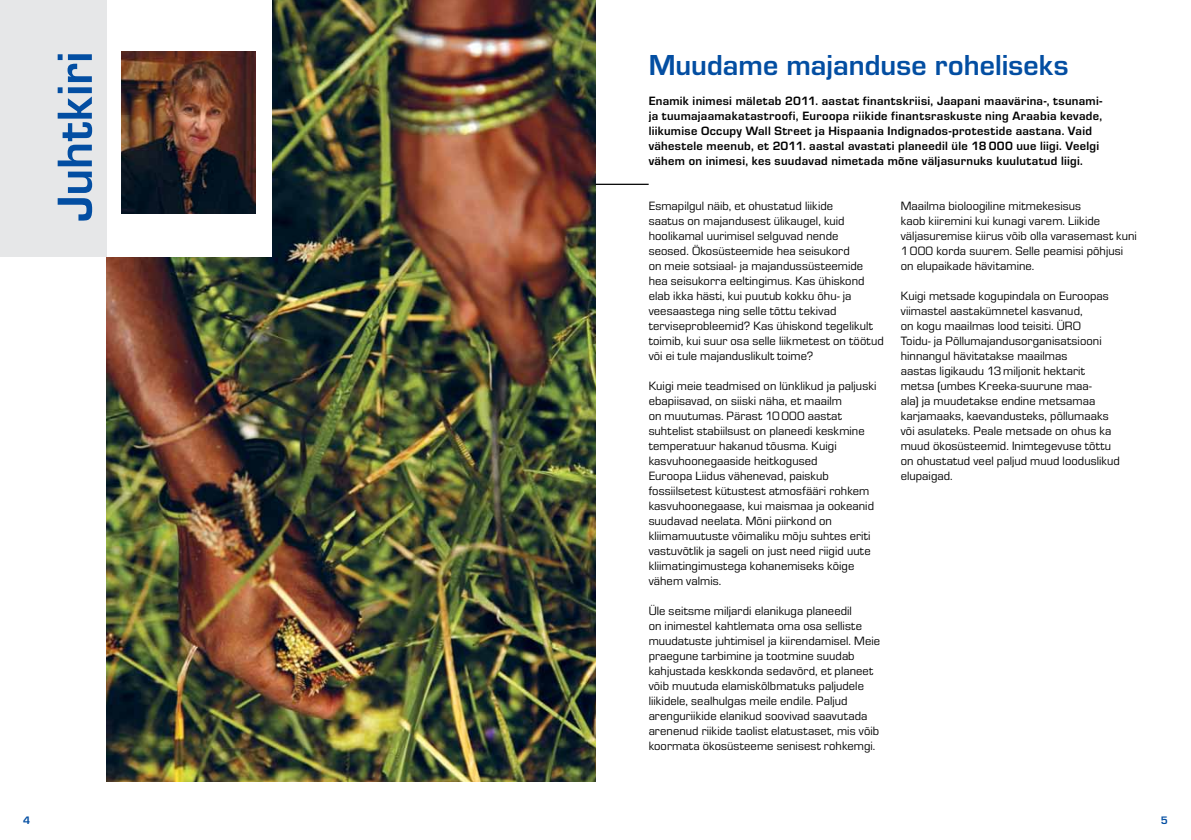
<style>
.page{position:relative;width:1191px;height:840px;background:#fff}
.page>*{position:absolute;margin:0;border:0;box-sizing:border-box;transform-origin:0 0}
.t1{font:700 51.25px "Eurostile OT";letter-spacing:.01em;color:#034ea2}
.t2{font:700 30px "Eurostile OT";letter-spacing:.005em;color:#034ea2}
.t3{font:12.5px/15px "Eurostile OT";letter-spacing:.005em;color:#000}
.t4{font:700 12.5px/15px "Eurostile OT";letter-spacing:.025em;color:#000}
.t5{font:700 11.25px "Eurostile OT";color:#034ea2}
</style>
<div class="page">
<img style="left:107px;top:0;width:488px;height:782px">
<div style="left:0;top:0;width:271px;height:257px;background:#fff"></div>
<img style="left:122px;top:51px;width:134px;height:162px">
<div style="left:0;top:0;width:107px;height:257px;background:#e6e7e8"></div>
<hr style="left:595px;top:184px;width:53px;height:1px;background:#000">
<h1 class="t1" style="left:47px;top:222px;width:172px;rotate:-90deg">Juhtkiri</h1>
<h2 class="t2" style="left:648px;top:48px;width:421px">Muudame majanduse roheliseks</h2>
<p class="t4" style="left:648px;top:94px;width:455px">Enamik inimesi mäletab 2011. aastat finantskriisi, Jaapani maavärina-, tsunami&shy;ja tuumajaamakatastroofi, Euroopa riikide finantsraskuste ning Araabia kevade, liikumise Occupy Wall Street ja Hispaania Indignados-protestide aastana. Vaid vähestele meenub, et 2011. aastal avastati planeedil üle 18 000 uue liigi. Veelgi vähem on inimesi, kes suudavad nimetada mõne väljasurnuks kuulutatud liigi.</p>
<p class="t3" style="left:648px;top:199px;width:236px">Esmapilgul näib, et ohustatud liikide<br>saatus on majandusest ülikaugel, kuid hoolikamal uurimisel selguvad nende<br>seosed. Ökosüsteemide hea seisukord<br>on meie sotsiaal- ja majandussüsteemide hea seisukorra eeltingimus. Kas ühiskond elab ikka hästi, kui puutub kokku õhu- ja veesaastega ning selle tõttu tekivad terviseprobleemid? Kas ühiskond tegelikult toimib, kui suur osa selle liikmetest on töötud või ei tule majanduslikult toime?</p>
<p class="t3" style="left:648px;top:379px;width:229px">Kuigi meie teadmised on lünklikud ja paljuski ebapiisavad, on siiski näha, et maailm<br>on muutumas. Pärast 10000 aastat suhtelist stabiilsust on planeedi keskmine temperatuur hakanud tõusma. Kuigi kasvuhoonegaaside heitkogused<br>Euroopa Liidus vähenevad, paiskub fossiilsetest kütustest atmosfääri rohkem kasvuhoonegaase, kui maismaa ja ookeanid suudavad neelata. Mõni piirkond on kliimamuutuste võimaliku mõju suhtes eriti vastuvõtlik ja sageli on just need riigid uute kliimatingimustega kohanemiseks kõige vähem valmis.</p>
<p class="t3" style="left:648px;top:604px;width:233px">Üle seitsme miljardi elanikuga planeedil<br>on inimestel kahtlemata oma osa selliste muudatuste juhtimisel ja kiirendamisel. Meie praegune tarbimine ja tootmine suudab kahjustada keskkonda sedavõrd, et planeet võib muutuda elamiskõlbmatuks paljudele liikidele, sealhulgas meile endile. Paljud arenguriikide elanikud soovivad saavutada arenenud riikide taolist elatustaset, mis võib koormata ökosüsteeme senisest rohkemgi.</p>
<p class="t3" style="left:900px;top:199px;width:238px">Maailma bioloogiline mitmekesisus<br>kaob kiiremini kui kunagi varem. Liikide väljasuremise kiirus võib olla varasemast kuni 1000 korda suurem. Selle peamisi põhjusi on elupaikade hävitamine.</p>
<p class="t3" style="left:900px;top:289px;width:220px">Kuigi metsade kogupindala on Euroopas viimastel aastakümnetel kasvanud,<br>on kogu maailmas lood teisiti. ÜRO<br>Toidu- ja Põllumajandusorganisatsiooni hinnangul hävitatakse maailmas<br>aastas ligikaudu 13miljonit hektarit metsa (umbes Kreeka‑suurune maa-<br>ala) ja muudetakse endine metsamaa karjamaaks, kaevandusteks, põllumaaks või asulateks. Peale metsade on ohus ka muud ökosüsteemid. Inimtegevuse tõttu on ohustatud veel paljud muud looduslikud elupaigad.</p>
<p class="t5" style="left:23px;top:814px;width:9px">4</p>
<p class="t5" style="left:1160px;top:814px;width:9px">5</p>
</div>
